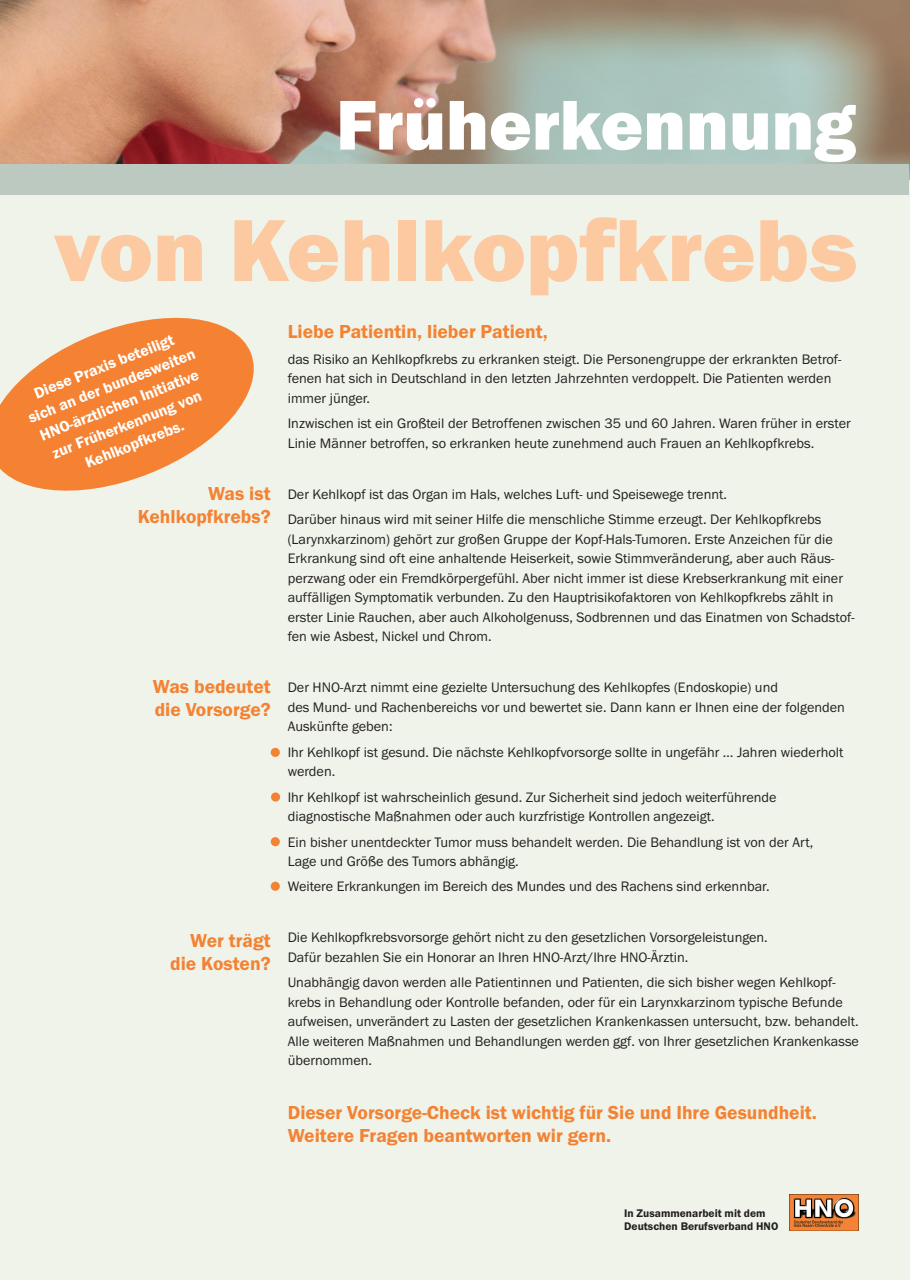
<style>
.page{position:relative;width:910px;height:1280px;background:#eff3e9}
.page>*{position:absolute;margin:0;border:0;box-sizing:border-box;transform-origin:0 0}
.t1{font:800 91.05px "Franklin Gothic Itc T";color:#fcc9a1}
.t2{font:800 72.9px "Franklin Gothic Itc T";color:#fff}
.t3{font:600 19.5px/22.5px "Franklin Gothic Itc T";color:#f48232}
.t4{font:600 15.9px/20.9px "Franklin Gothic Itc T";color:#fff;text-align:center}
.t5{font:14.25px/19.5px "Franklin Gothic Itc T";color:#231f20}
.t6{font:600 11.4px/13.5px "Franklin Gothic Itc T";color:#231f20}
</style>
<div class="page">
<img style="left:0;top:0;width:910px;height:179px">
<div style="left:0;top:164px;width:909px;height:30px;background:#bbc9c1"></div>
<div style="left:271px;top:792px;width:9px;height:9px;background:#f48232;border-radius:50%"></div>
<div style="left:271px;top:837px;width:9px;height:9px;background:#f48232;border-radius:50%"></div>
<div style="left:271px;top:748px;width:9px;height:9px;background:#f48232;border-radius:50%"></div>
<div style="left:271px;top:882px;width:9px;height:9px;background:#f48232;border-radius:50%"></div>
<svg style="left:0;top:317px;width:254px;height:174px;fill:#f48232"></svg>
<img style="left:789px;top:1195px;width:70px;height:35px">
<h2 class="t2" style="left:336px;top:99px;width:521px">Früherkennung</h2>
<h1 class="t1" style="left:54px;top:218px;width:805px">von Kehlkopfkrebs</h1>
<p class="t4" style="left:18px;top:391px;width:180px;rotate:-22deg">Diese Praxis beteiligt sich an der bundesweiten<br>HNO-ärztlichen Initiative zur Früherkennung von<br>Kehlkopfkrebs.</p>
<h3 class="t3" style="left:138px;top:484px;width:135px;text-align:right">Was ist<br>Kehlkopfkrebs?</h3>
<h3 class="t3" style="left:153px;top:677px;width:119px">Was bedeutet die Vorsorge?</h3>
<h3 class="t3" style="left:170px;top:931px;width:102px;text-align:right">Wer trägt die Kosten?</h3>
<h3 class="t3" style="left:288px;top:322px;width:262px">Liebe Patientin, lieber Patient,</h3>
<p class="t5" style="left:288px;top:350px;width:555px">das Risiko an Kehlkopfkrebs zu erkranken steigt. Die Personengruppe der erkrankten Betrof&shy;fenen hat sich in Deutschland in den letzten Jahrzehnten verdoppelt. Die Patienten werden immer jünger.</p>
<p class="t5" style="left:288px;top:415px;width:565px">Inzwischen ist ein Großteil der Betroffenen zwischen 35 und 60 Jahren. Waren früher in erster<br>Linie Männer betroffen, so erkranken heute zunehmend auch Frauen an Kehlkopfkrebs.</p>
<p class="t5" style="left:288px;top:482px;width:535px;line-height:25.5px">Der Kehlkopf ist das Organ im Hals, welches Luft- und Speisewege trennt.<br>Darüber hinaus wird mit seiner Hilfe die menschliche Stimme erzeugt. Der Kehlkopfkrebs</p>
<p class="t5" style="left:288px;top:530px;width:568px">(Larynxkarzinom) gehört zur großen Gruppe der Kopf-Hals-Tumoren. Erste Anzeichen für die Erkrankung sind oft eine anhaltende Heiserkeit, sowie Stimmveränderung, aber auch Räus&shy;perzwang oder ein Fremdkörpergefühl. Aber nicht immer ist diese Krebserkrankung mit einer auffälligen Symptomatik verbunden. Zu den Hauptrisikofaktoren von Kehlkopfkrebs zählt in erster Linie Rauchen, aber auch Alkoholgenuss, Sodbrennen und das Einatmen von Schadstof&shy;fen wie Asbest, Nickel und Chrom.</p>
<p class="t5" style="left:288px;top:679px;width:559px">Der HNO-Arzt nimmt eine gezielte Untersuchung des Kehlkopfes (Endoskopie) und<br>des Mund- und Rachenbereichs vor und bewertet sie. Dann kann er Ihnen eine der folgenden<br>Auskünfte geben:</p>
<p class="t5" style="left:288px;top:743px;width:557px">Ihr Kehlkopf ist gesund. Die nächste Kehlkopfvorsorge sollte in ungefähr … Jahren wiederholt werden.</p>
<p class="t5" style="left:288px;top:788px;width:490px">Ihr Kehlkopf ist wahrscheinlich gesund. Zur Sicherheit sind jedoch weiterführende diagnostische Maßnahmen oder auch kurzfristige Kontrollen angezeigt.</p>
<p class="t5" style="left:288px;top:833px;width:527px">Ein bisher unentdeckter Tumor muss behandelt werden. Die Behandlung ist von der Art,<br>Lage und Größe des Tumors abhängig.</p>
<p class="t5" style="left:288px;top:878px;width:483px">Weitere Erkrankungen im Bereich des Mundes und des Rachens sind erkennbar.</p>
<p class="t5" style="left:288px;top:929px;width:482px">Die Kehlkopfkrebsvorsorge gehört nicht zu den gesetzlichen Vorsorgeleistungen.<br>Dafür bezahlen Sie ein Honorar an Ihren HNO-Arzt/Ihre HNO-Ärztin.</p>
<p class="t5" style="left:288px;top:974px;width:573px">Unabhängig davon werden alle Patientinnen und Patienten, die sich bisher wegen Kehlkopf&shy;krebs in Behandlung oder Kontrolle befanden, oder für ein Larynxkarzinom typische Befunde aufweisen, unverändert zu Lasten der gesetzlichen Krankenkassen untersucht, bzw. behandelt.<br>Alle weiteren Maßnahmen und Behandlungen werden ggf. von Ihrer gesetzlichen Krankenkasse übernommen.</p>
<h3 class="t3" style="left:288px;top:1103px;width:531px">Dieser Vorsorge-Check ist wichtig für Sie und Ihre Gesundheit.<br>Weitere Fragen beantworten wir gern.</h3>
<p class="t6" style="left:624px;top:1207px;width:156px">In Zusammenarbeit mit dem<br>Deutschen Berufsverband HNO</p>
</div>
